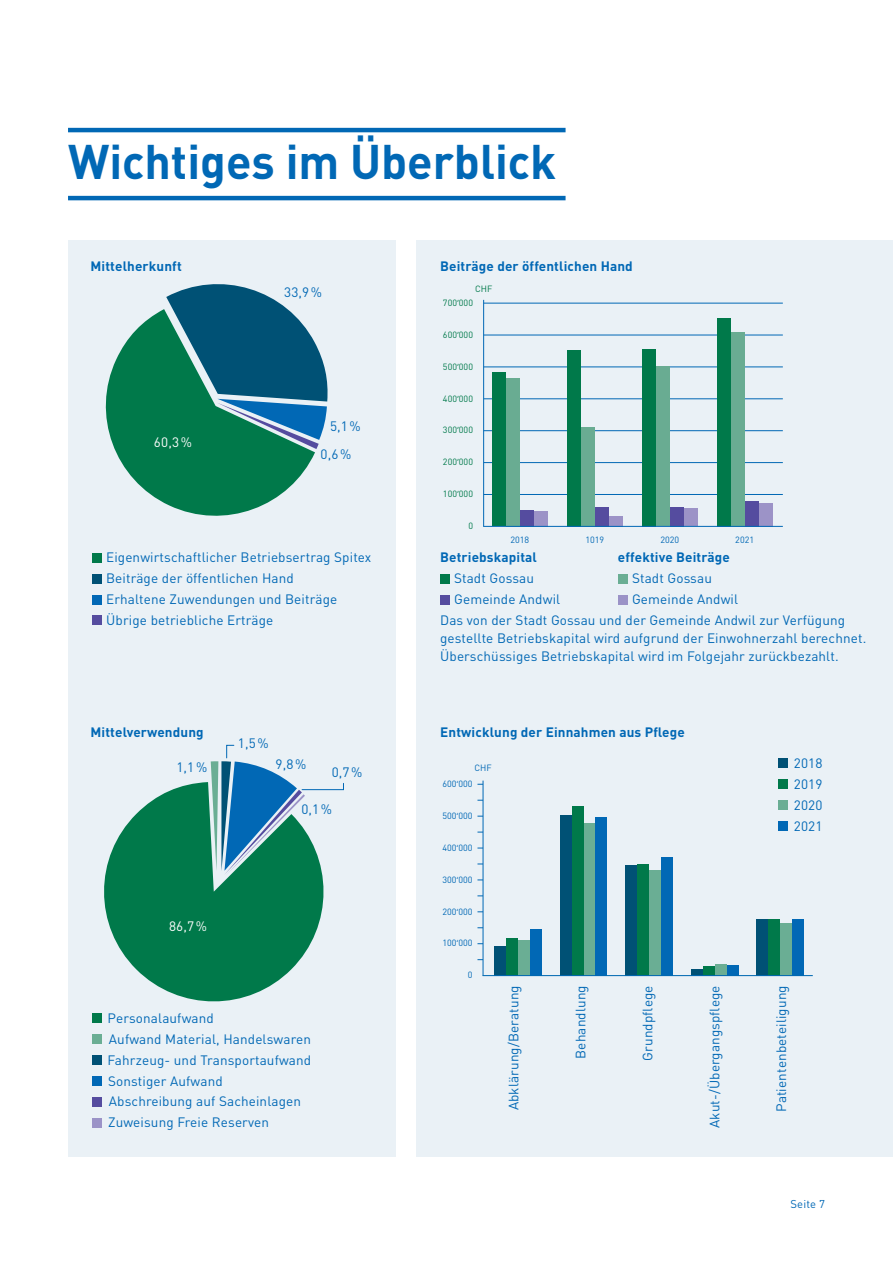
<style>
.page{position:relative;width:893px;height:1263px;background:#fff}
.page>*{position:absolute;margin:0;border:0;box-sizing:border-box;transform-origin:0 0}
.t1{font:700 48px "DIN Pro";color:#0168b5}
.t2{font:13.5px/20.9px "DIN Pro";letter-spacing:.01em;color:#0168b5}
.t3{font:700 13.5px "DIN Pro";letter-spacing:.01em;color:#0168b5}
.t4{font:13.5px "DIN Pro";color:#fff}
.t5{font:11.25px "DIN Pro";letter-spacing:.01em;color:#0168b5}
.t6{font:9px "DIN Pro";color:#0168b5}
.t7{font:9px "DIN Pro";color:#00794a}
.s1{font-family:"Myriad Pro"}
</style>
<div class="page">
<div style="left:68px;top:240px;width:327px;height:917px;background:#eaf1f6"></div>
<div style="left:417px;top:240px;width:476px;height:917px;background:#eaf1f6"></div>
<hr style="left:483px;top:300px;width:1px;height:226px;background:#0168b5">
<hr style="left:484px;top:494px;width:299px;height:1px;background:#0168b5">
<hr style="left:484px;top:462px;width:299px;height:1px;background:#0168b5">
<hr style="left:484px;top:430px;width:299px;height:1px;background:#0168b5">
<hr style="left:484px;top:398px;width:299px;height:1px;background:#0168b5">
<hr style="left:484px;top:366px;width:299px;height:1px;background:#0168b5">
<hr style="left:484px;top:303px;width:299px;height:1px;background:#0168b5">
<hr style="left:484px;top:335px;width:299px;height:1px;background:#0168b5">
<svg style="left:166px;top:284px;width:162px;height:165px"></svg>
<svg style="left:105px;top:309px;width:210px;height:207px;fill:#00794a"></svg>
<div style="left:92px;top:574px;width:10px;height:9px;background:#005175"></div>
<div style="left:92px;top:595px;width:10px;height:9px;background:#0168b5"></div>
<div style="left:440px;top:574px;width:9px;height:9px;background:#00794a"></div>
<div style="left:440px;top:595px;width:9px;height:9px;background:#554c9f"></div>
<div style="left:618px;top:574px;width:9px;height:9px;background:#6aae94"></div>
<div style="left:618px;top:595px;width:9px;height:9px;background:#9b93c7"></div>
<div style="left:92px;top:616px;width:10px;height:9px;background:#554c9f"></div>
<div style="left:92px;top:553px;width:10px;height:9px;background:#00794a"></div>
<div style="left:534px;top:511px;width:14px;height:15px;background:#9c93c7"></div>
<div style="left:520px;top:510px;width:14px;height:16px;background:#554c9f"></div>
<div style="left:506px;top:378px;width:14px;height:148px;background:#69ac92"></div>
<div style="left:492px;top:372px;width:14px;height:154px;background:#00794a"></div>
<div style="left:609px;top:516px;width:14px;height:11px;background:#9c93c7"></div>
<div style="left:595px;top:507px;width:14px;height:20px;background:#554c9f"></div>
<div style="left:581px;top:427px;width:14px;height:100px;background:#69ac92"></div>
<div style="left:567px;top:350px;width:14px;height:177px;background:#00794a"></div>
<div style="left:684px;top:508px;width:14px;height:18px;background:#9c93c7"></div>
<div style="left:670px;top:507px;width:14px;height:19px;background:#554c9f"></div>
<div style="left:656px;top:366px;width:14px;height:160px;background:#69ac92"></div>
<div style="left:642px;top:349px;width:14px;height:177px;background:#00794a"></div>
<div style="left:759px;top:503px;width:13px;height:23px;background:#9c93c7"></div>
<div style="left:745px;top:501px;width:14px;height:25px;background:#554c9f"></div>
<div style="left:731px;top:332px;width:14px;height:194px;background:#69ac92"></div>
<div style="left:717px;top:318px;width:14px;height:208px;background:#00794a"></div>
<hr style="left:483px;top:526px;width:300px;height:1px;background:#0168b5">
<hr style="left:68px;top:128px;width:498px;height:4px;background:#0168b5">
<hr style="left:68px;top:196px;width:498px;height:4px;background:#0168b5">
<svg style="left:104px;top:782px;width:220px;height:220px;fill:#00794a"></svg>
<div style="left:92px;top:1034px;width:10px;height:10px;background:#6aae94"></div>
<div style="left:92px;top:1055px;width:10px;height:10px;background:#005175"></div>
<div style="left:92px;top:1076px;width:10px;height:9px;background:#0168b5"></div>
<div style="left:92px;top:1097px;width:10px;height:9px;background:#554c9f"></div>
<div style="left:92px;top:1118px;width:10px;height:9px;background:#9b93c7"></div>
<div style="left:92px;top:1014px;width:10px;height:9px;background:#00794a"></div>
<svg style="left:211px;top:744px;width:133px;height:132px"></svg>
<hr style="left:483px;top:780px;width:1px;height:195px;background:#0168b5">
<div style="left:518px;top:940px;width:12px;height:35px;background:#6aae94"></div>
<div style="left:530px;top:929px;width:12px;height:46px;background:#0168b5"></div>
<div style="left:506px;top:938px;width:12px;height:37px;background:#00794a"></div>
<div style="left:494px;top:946px;width:12px;height:29px;background:#005175"></div>
<div style="left:584px;top:823px;width:11px;height:152px;background:#6aae94"></div>
<div style="left:595px;top:817px;width:12px;height:158px;background:#0168b5"></div>
<div style="left:572px;top:806px;width:12px;height:169px;background:#00794a"></div>
<div style="left:560px;top:815px;width:12px;height:160px;background:#005175"></div>
<div style="left:649px;top:870px;width:12px;height:105px;background:#6aae94"></div>
<div style="left:661px;top:857px;width:12px;height:118px;background:#0168b5"></div>
<div style="left:637px;top:864px;width:12px;height:111px;background:#00794a"></div>
<div style="left:625px;top:865px;width:12px;height:110px;background:#005175"></div>
<div style="left:691px;top:969px;width:12px;height:6px;background:#005175"></div>
<div style="left:715px;top:964px;width:12px;height:11px;background:#6aae94"></div>
<div style="left:727px;top:965px;width:11px;height:10px;background:#0168b5"></div>
<div style="left:703px;top:966px;width:12px;height:9px;background:#00794a"></div>
<div style="left:780px;top:923px;width:12px;height:52px;background:#6aae94"></div>
<div style="left:792px;top:919px;width:12px;height:56px;background:#0168b5"></div>
<div style="left:768px;top:919px;width:12px;height:56px;background:#00794a"></div>
<div style="left:756px;top:919px;width:12px;height:56px;background:#005175"></div>
<hr style="left:483px;top:975px;width:330px;height:1px;background:#0168b5">
<div style="left:778px;top:759px;width:10px;height:9px;background:#005175"></div>
<div style="left:778px;top:779px;width:10px;height:10px;background:#00794a"></div>
<div style="left:778px;top:800px;width:10px;height:10px;background:#6aae94"></div>
<div style="left:778px;top:821px;width:10px;height:10px;background:#0168b5"></div>
<h1 class="t1" style="left:68px;top:129px;width:490px">Wichtiges im Überblick</h1>
<p class="t3" style="left:90px;top:257px;width:93px">Mittelherkunft</p>
<p class="t3" style="left:440px;top:257px;width:194px">Beiträge der öffentlichen Hand</p>
<p class="t4" style="left:154px;top:433px;width:39px">60,3 %</p>
<p class="t2" style="left:284px;top:282px;width:39px">33,9 %</p>
<p class="t2" style="left:330px;top:415px;width:32px">5,1 %</p>
<p class="t2" style="left:321px;top:444px;width:32px">0,6 %</p>
<p class="t2" style="left:106px;top:546px;width:267px">Eigenwirtschaftlicher Betriebsertrag Spitex</p>
<p class="t2" style="left:106px;top:568px;width:189px">Beiträge der öffentlichen Hand</p>
<p class="t2" style="left:106px;top:588px;width:233px">Erhaltene Zuwendungen und Beiträge</p>
<p class="t2" style="left:106px;top:609px;width:169px">Übrige betriebliche Erträge</p>
<p class="t7" style="left:475px;top:282px;width:19px">CHF</p>
<p class="t7" style="left:443px;top:297px;width:32px">700<span class="s1">’</span>000</p>
<p class="t7" style="left:443px;top:328px;width:32px">600<span class="s1">’</span>000</p>
<p class="t7" style="left:443px;top:360px;width:32px">500<span class="s1">’</span>000</p>
<p class="t7" style="left:443px;top:392px;width:32px">400<span class="s1">’</span>000</p>
<p class="t7" style="left:443px;top:424px;width:32px">300<span class="s1">’</span>000</p>
<p class="t7" style="left:443px;top:456px;width:32px">200<span class="s1">’</span>000</p>
<p class="t7" style="left:443px;top:488px;width:32px">100<span class="s1">’</span>000</p>
<p class="t7" style="left:468px;top:520px;width:6px">0</p>
<p class="t6" style="left:510px;top:533px;width:20px">2018</p>
<p class="t6" style="left:585px;top:533px;width:20px">1019</p>
<p class="t6" style="left:660px;top:533px;width:20px">2020</p>
<p class="t6" style="left:735px;top:533px;width:20px">2021</p>
<p class="t3" style="left:440px;top:548px;width:98px">Betriebskapital</p>
<p class="t3" style="left:618px;top:548px;width:114px">effektive Beiträge</p>
<p class="t2" style="left:454px;top:567px;width:81px">Stadt Gossau</p>
<p class="t2" style="left:632px;top:567px;width:108px">Stadt Gossau<br>Gemeinde Andwil</p>
<p class="t2" style="left:440px;top:588px;width:407px;text-indent:14px">Gemeinde Andwil<br>Das von der Stadt Gossau und der Gemeinde Andwil zur Verfügung</p>
<p class="t2" style="left:440px;top:629px;width:428px;line-height:18px">gestellte Betriebskapital wird aufgrund der Einwohnerzahl berechnet.<br>Überschüssiges Betriebskapital wird im Folgejahr zurückbezahlt.</p>
<p class="t3" style="left:91px;top:723px;width:115px">Mittelverwendung</p>
<p class="t3" style="left:440px;top:723px;width:246px">Entwicklung der Einnahmen aus Pflege</p>
<p class="t2" style="left:238px;top:732px;width:32px">1,5 %</p>
<p class="t2" style="left:176px;top:756px;width:32px">1,1 %</p>
<p class="t2" style="left:276px;top:753px;width:32px">9,8 %</p>
<p class="t2" style="left:332px;top:762px;width:32px">0,7 %</p>
<p class="t4" style="left:169px;top:917px;width:39px">86,7 %</p>
<p class="t2" style="left:301px;top:798px;width:32px">0,1 %</p>
<p class="t6" style="left:474px;top:762px;width:19px">CHF</p>
<p class="t6" style="left:442px;top:778px;width:32px">600<span class="s1">‘</span>000</p>
<p class="t6" style="left:442px;top:809px;width:32px">500<span class="s1">‘</span>000</p>
<p class="t6" style="left:442px;top:841px;width:32px">400<span class="s1">‘</span>000</p>
<p class="t6" style="left:442px;top:873px;width:32px">300<span class="s1">‘</span>000</p>
<p class="t6" style="left:442px;top:905px;width:32px">200<span class="s1">‘</span>000</p>
<p class="t6" style="left:442px;top:937px;width:32px">100<span class="s1">‘</span>000</p>
<p class="t6" style="left:468px;top:969px;width:6px">0</p>
<p class="t2" style="left:794px;top:752px;width:30px;text-align:justify">2018<br>2019<br>2020<br>2021</p>
<p class="t2" style="left:108px;top:1007px;width:108px">Personalaufwand</p>
<p class="t2" style="left:109px;top:1028px;width:204px">Aufwand Material, Handelswaren</p>
<p class="t2" style="left:107px;top:1049px;width:205px">Fahrzeug- und Transportaufwand</p>
<p class="t2" style="left:108px;top:1070px;width:116px">Sonstiger Aufwand</p>
<p class="t2" style="left:109px;top:1090px;width:194px">Abschreibung auf Sacheinlagen</p>
<p class="t2" style="left:108px;top:1111px;width:162px">Zuweisung Freie Reserven</p>
<p class="t2" style="left:503px;top:1110px;width:127px;rotate:-90deg">Abklärung/Beratung</p>
<p class="t2" style="left:570px;top:1059px;width:75px;rotate:-90deg">Behandlung</p>
<p class="t2" style="left:636px;top:1061px;width:77px;rotate:-90deg">Grundpflege</p>
<p class="t2" style="left:704px;top:1128px;width:144px;rotate:-90deg">Akut-/Übergangspflege</p>
<p class="t2" style="left:770px;top:1112px;width:128px;rotate:-90deg">Patientenbeteiligung</p>
<p class="t5" style="left:791px;top:1196px;width:36px">Seite 7</p>
</div>
